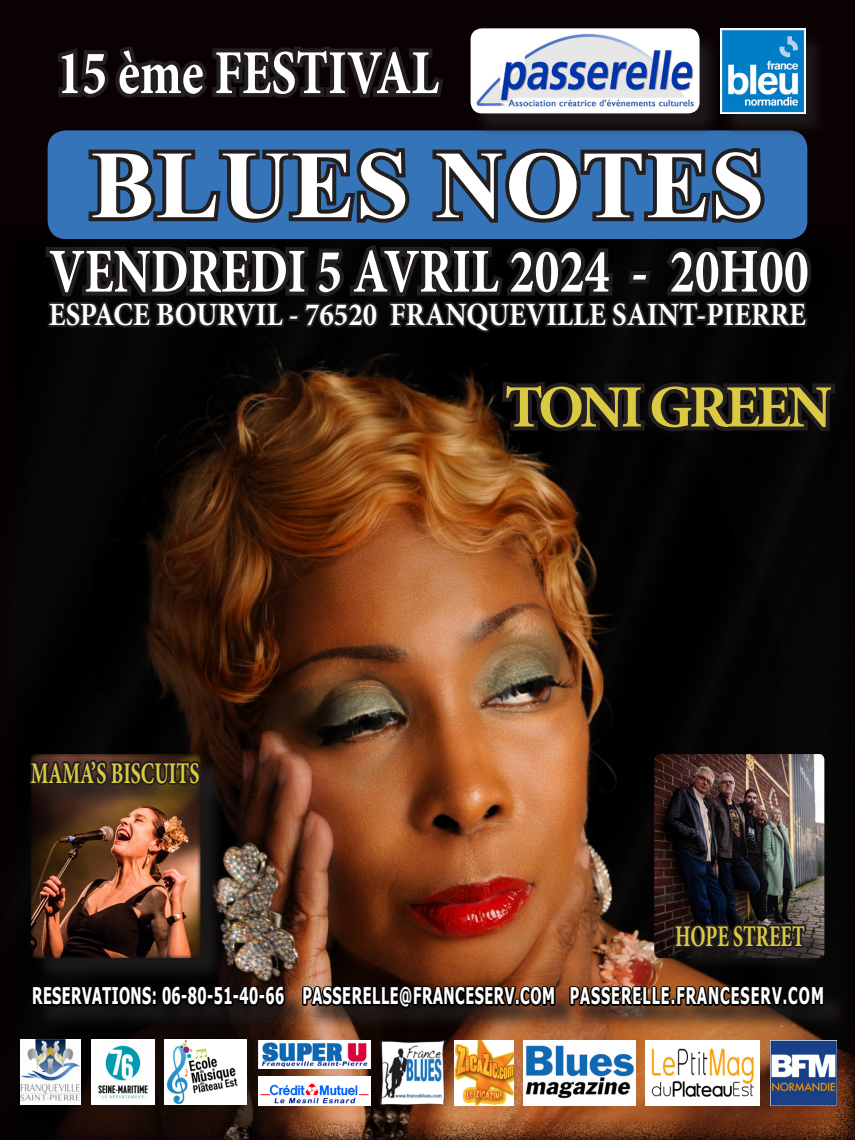
<style>
.page{position:relative;width:855px;height:1140px;background:#0a0103}
.page>*{position:absolute;margin:0;border:0;box-sizing:border-box;transform-origin:0 0}
.t1{font:700 96px "Times New Roman";letter-spacing:.01em;color:#fff}
.t2{font:700 62.4px "Minion Pro";color:#fff;scale:.8 1}
.t3{font:700 60px "Minion Pro";letter-spacing:-.06em;color:#dcc942}
.t4{font:700 32.4px "Minion Pro";color:#fff;scale:.89 1}
.t5{font:700 30px "Minion Pro";color:#dcc942;scale:.66 1}
.t6{font:700 23px "Tahoma";letter-spacing:.04em;color:#fff;scale:.63 1}
.t7{font:700 23px "Tahoma";letter-spacing:.07em;color:#fff;scale:.63 1}
</style>
<div class="page">
<img style="left:20px;top:1039px;width:835px;height:101px">
<div style="left:49px;top:131px;width:757px;height:107px;background:#3674ba;border-radius:17px"></div>
<svg style="left:58px;top:46px;width:385px;height:52px"></svg>
<div style="left:572px;top:990px;width:277px;height:41px;background:#090606"></div>
<img style="left:29px;top:143px;width:810px;height:898px">
<img style="left:646px;top:1040px;width:114px;height:65px">
<div style="left:471px;top:31px;width:250px;height:107px;background:#231f20;opacity:.75"></div>
<img style="left:471px;top:28px;width:229px;height:85px">
<div style="left:720px;top:31px;width:107px;height:107px;background:#231f20;opacity:.75"></div>
<img style="left:720px;top:28px;width:85px;height:85px">
<img style="left:21px;top:1039px;width:60px;height:65px">
<img style="left:91px;top:1039px;width:63px;height:65px">
<img style="left:165px;top:1039px;width:82px;height:65px">
<img style="left:258px;top:1040px;width:112px;height:28px">
<img style="left:258px;top:1076px;width:112px;height:29px">
<img style="left:380px;top:1040px;width:65px;height:65px">
<img style="left:454px;top:1040px;width:60px;height:65px">
<img style="left:524px;top:1040px;width:112px;height:65px">
<img style="left:771px;top:1040px;width:65px;height:65px">
<p class="t2" style="left:57px;top:29px;width:479px">15 ème FESTIVAL</p>
<p class="t1" style="left:91px;top:116px;width:675px">BLUES NOTES</p>
<p class="t2" style="left:49px;top:228px;width:951px">VENDREDI 5 AVRIL 2024 - 20H00</p>
<p class="t4" style="left:49px;top:292px;width:852px">ESPACE BOURVIL - 76520 FRANQUEVILLE SAINT-PIERRE</p>
<p class="t5" style="left:31px;top:752px;width:257px">MAMA’S BISCUITS</p>
<p class="t3" style="left:505px;top:365px;width:329px">TONI GREEN</p>
<p class="t5" style="left:675px;top:915px;width:198px">HOPE STREET</p>
<p class="t6" style="left:32px;top:980px;width:402px">RESERVATIONS: 06-80-51-40-66</p>
<p class="t6" style="left:302px;top:980px;width:402px">PASSERELLE@FRANCESERV.COM</p>
<p class="t7" style="left:570px;top:980px;width:405px">PASSERELLE.FRANCESERV.COM</p>
</div>
